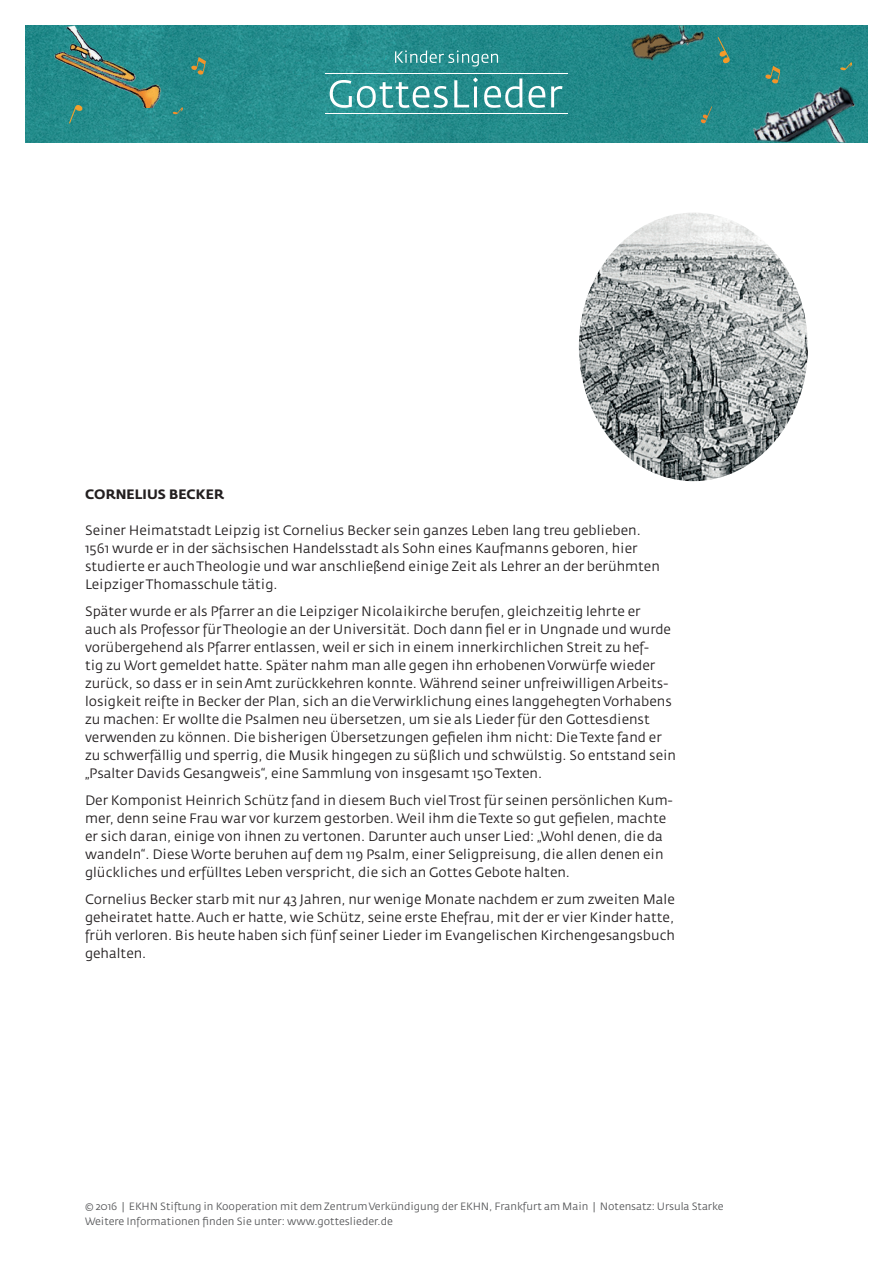
<style>
.page{position:relative;width:893px;height:1263px;background:#fff}
.page>*{position:absolute;margin:0;border:0;box-sizing:border-box;transform-origin:0 0}
.t1{font:13.5px/18px "Fedra Sans";color:#231f20}
.t2{font:700 13.5px "Fedra Sans";color:#231f20}
.t3{font:10.5px/15px "Fedra Sans";letter-spacing:-.005em;color:#57585a}
</style>
<div class="page">
<img style="left:26px;top:26px;width:722px;height:116px">
<img style="left:748px;top:25px;width:119px;height:117px">
<svg style="left:765px;top:66px;width:15px;height:18px"></svg>
<svg style="left:724px;top:37px;width:6px;height:26px"></svg>
<svg style="left:700px;top:107px;width:12px;height:17px"></svg>
<svg style="left:172px;top:107px;width:11px;height:8px"></svg>
<hr style="left:325px;top:113px;width:243px;height:1px;background:#fff">
<hr style="left:325px;top:73px;width:243px;height:1px;background:#fff">
<svg style="left:330px;top:80px;width:118px;height:28px"></svg>
<svg style="left:454px;top:77px;width:24px;height:30px"></svg>
<svg style="left:484px;top:78px;width:38px;height:30px"></svg>
<svg style="left:528px;top:107px;width:17px;height:1px"></svg>
<svg style="left:395px;top:50px;width:103px;height:17px;background:#499e9e"></svg>
<img style="left:25px;top:25px;width:140px;height:83px">
<svg style="left:191px;top:57px;width:15px;height:18px"></svg>
<svg style="left:69px;top:105px;width:15px;height:19px"></svg>
<img style="left:504px;top:25px;width:220px;height:82px">
<svg style="left:840px;top:62px;width:12px;height:9px"></svg>
<img style="left:579px;top:213px;width:229px;height:268px">
<p class="t2" style="left:85px;top:486px;width:141px">CORNELIUS BECKER</p>
<p class="t1" style="left:85px;top:522px;width:576px">Seiner Heimatstadt Leipzig ist Cornelius Becker sein ganzes Leben lang treu geblieben.<br>1561 wurde er in der sächsischen Handelsstadt als Sohn eines Kaufmanns geboren, hier studierte er auch Theologie und war anschließend einige Zeit als Lehrer an der berühmten Leipziger Thomasschule tätig.</p>
<p class="t1" style="left:85px;top:603px;width:593px">Später wurde er als Pfarrer an die Leipziger Nicolaikirche berufen, gleichzeitig lehrte er<br>auch als Professor für Theologie an der Universität. Doch dann fiel er in Ungnade und wurde vorübergehend als Pfarrer entlassen, weil er sich in einem innerkirchlichen Streit zu hef-<br>tig zu Wort gemeldet hatte. Später nahm man alle gegen ihn erhobenen Vorwürfe wieder zurück, so dass er in sein Amt zurückkehren konnte. Während seiner unfreiwilligen Arbeits&shy;losigkeit reifte in Becker der Plan, sich an die Verwirklichung eines langgehegten Vorhabens zu machen: Er wollte die Psalmen neu übersetzen, um sie als Lieder für den Gottesdienst verwenden zu können. Die bisherigen Übersetzungen gefielen ihm nicht: Die Texte fand er zu schwerfällig und sperrig, die Musik hingegen zu süßlich und schwülstig. So entstand sein „Psalter Davids Gesangweis“, eine Sammlung von insgesamt 150 Texten.</p>
<p class="t1" style="left:85px;top:792px;width:589px">Der Komponist Heinrich Schütz fand in diesem Buch viel Trost für seinen persönlichen Kum&shy;mer, denn seine Frau war vor kurzem gestorben. Weil ihm die Texte so gut gefielen, machte er sich daran, einige von ihnen zu vertonen. Darunter auch unser Lied: „Wohl denen, die da wandeln“. Diese Worte beruhen auf dem 119 Psalm, einer Seligpreisung, die allen denen ein glückliches und erfülltes Leben verspricht, die sich an Gottes Gebote halten.</p>
<p class="t1" style="left:85px;top:891px;width:591px;text-align:justify">Cornelius Becker starb mit nur 43 Jahren, nur wenige Monate nachdem er zum zweiten Male geheiratet hatte. Auch er hatte, wie Schütz, seine erste Ehefrau, mit der er vier Kinder hatte, früh verloren. Bis heute haben sich fünf seiner Lieder im Evangelischen Kirchengesangsbuch gehalten.</p>
<p class="t3" style="left:85px;top:1199px;width:640px">© 2016 | EKHN Stiftung in Kooperation mit dem Zentrum Verkündigung der EKHN, Frankfurt am Main | Notensatz: Ursula Starke<br>Weitere Informationen finden Sie unter: www.gotteslieder.de</p>
</div>
